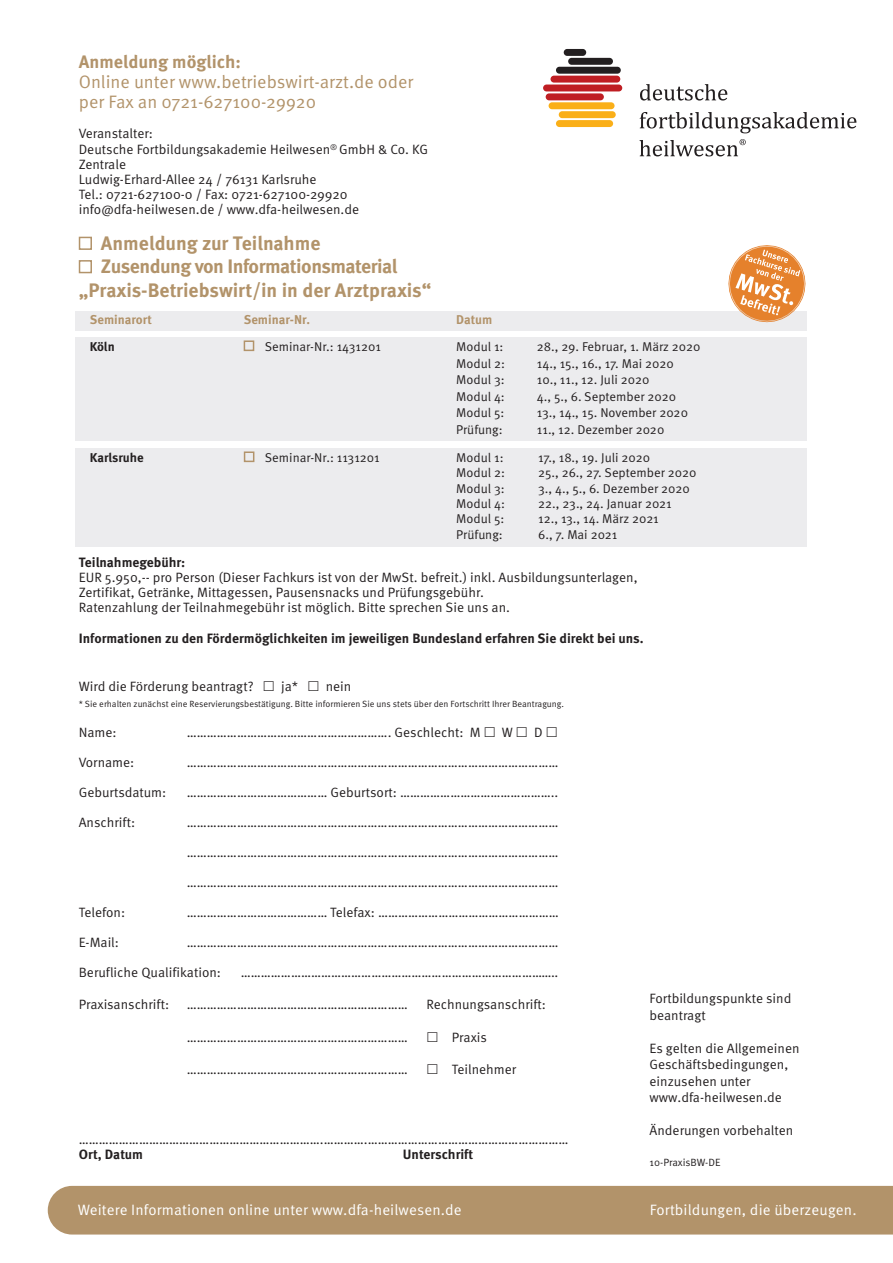
<style>
.page{position:relative;width:893px;height:1263px;background:#fff}
.page>*{position:absolute;margin:0;border:0;box-sizing:border-box;transform-origin:0 0}
.t1{font:700 19.5px "Meta OT";letter-spacing:-.01em;color:#b2936a}
.t2{font:18px/20.1px "Meta OT Norm";color:#b2936a}
.t3{font:700 18px "Meta OT";color:#b2936a}
.t4{font:15px "Meta OT Norm";letter-spacing:.01em;color:#fff}
.t5{font:13.5px/15.3px "Meta OT Norm";color:#231f20}
.t6{font:700 13.5px "Meta OT";color:#231f20}
.t7{font:12.75px "Meta OT Norm";color:#231f20}
.t8{font:700 12.75px "Meta OT";color:#b2936a}
.t9{font:700 12.75px "Meta OT";letter-spacing:-.005em;color:#231f20}
.t10{font:10.5px "Meta OT Norm";color:#231f20}
.t11{font:9px "Meta OT Norm";color:#231f20}
</style>
<div class="page">
<div style="left:79px;top:237px;width:13px;height:13px;border:2px solid #b2936a"></div>
<div style="left:79px;top:260px;width:13px;height:13px;border:2px solid #b2936a"></div>
<div style="left:48px;top:1186px;width:845px;height:48px;background:#b2936a"></div>
<div style="left:76px;top:337px;width:731px;height:104px;background:#ececee"></div>
<div style="left:76px;top:311px;width:731px;height:20px;background:#ececee"></div>
<div style="left:76px;top:447px;width:731px;height:99px;background:#ececee"></div>
<div style="left:244px;top:451px;width:10px;height:11px;border:2px solid #b2936a"></div>
<div style="left:244px;top:340px;width:10px;height:11px;border:2px solid #b2936a"></div>
<svg style="left:640px;top:84px;width:87px;height:17px"></svg>
<svg style="left:640px;top:112px;width:216px;height:21px"></svg>
<svg style="left:639px;top:139px;width:107px;height:17px"></svg>
<div style="left:564px;top:49px;width:22px;height:7px;background:#231f20;border-radius:3px"></div>
<div style="left:568px;top:58px;width:45px;height:7px;background:#231f20;border-radius:3px"></div>
<div style="left:556px;top:67px;width:65px;height:7px;background:#231f20;border-radius:3px"></div>
<div style="left:550px;top:76px;width:70px;height:7px;background:#bf1e23;border-radius:3px"></div>
<div style="left:543px;top:85px;width:79px;height:6px;background:#bf1e23;border-radius:3px"></div>
<div style="left:546px;top:93px;width:58px;height:7px;background:#bf1e23;border-radius:3px"></div>
<div style="left:549px;top:102px;width:66px;height:7px;background:#faaf18;border-radius:3px"></div>
<div style="left:559px;top:111px;width:57px;height:7px;background:#faaf18;border-radius:3px"></div>
<div style="left:556px;top:120px;width:57px;height:7px;background:#faaf18;border-radius:3px"></div>
<svg style="left:728px;top:245px;width:78px;height:78px"></svg>
<h2 class="t3" style="left:79px;top:55px;width:164px">Anmeldung möglich:</h2>
<h2 class="t2" style="left:79px;top:73px;width:336px">Online unter www.betriebswirt-arzt.de oder per Fax an 0721-627100-29920</h2>
<p class="t5" style="left:79px;top:127px;width:351px">Veranstalter:<br>Deutsche Fortbildungsakademie Heilwesen<sup>®</sup> GmbH &amp; Co. KG Zentrale<br>Ludwig-Erhard-Allee 24 / 76131 Karlsruhe<br>Tel.: 0721-627100-0 / Fax: 0721-627100-29920 info@dfa-heilwesen.de / www.dfa-heilwesen.de</p>
<h1 class="t1" style="left:101px;top:236px;width:221px">Anmeldung zur Teilnahme</h1>
<h1 class="t1" style="left:101px;top:259px;width:298px">Zusendung von Informationsmaterial</h1>
<h1 class="t1" style="left:79px;top:282px;width:354px">„Praxis-Betriebswirt/in in der Arztpraxis“</h1>
<p class="t8" style="left:90px;top:315px;width:64px">Seminarort</p>
<p class="t8" style="left:244px;top:315px;width:68px">Seminar-Nr.</p>
<p class="t8" style="left:456px;top:315px;width:38px">Datum</p>
<p class="t9" style="left:90px;top:342px;width:27px">Köln</p>
<p class="t7" style="left:265px;top:342px;width:118px">Seminar-Nr.: 1431201</p>
<p class="t7" style="left:456px;top:342px;width:49px">Modul 1:</p>
<p class="t7" style="left:537px;top:342px;width:165px">28., 29. Februar, 1. März 2020</p>
<p class="t7" style="left:456px;top:358px;width:50px">Modul 2:</p>
<p class="t7" style="left:537px;top:358px;width:138px">14., 15., 16., 17. Mai 2020</p>
<p class="t7" style="left:456px;top:375px;width:50px">Modul 3:</p>
<p class="t7" style="left:537px;top:375px;width:114px">10., 11., 12. Juli 2020</p>
<p class="t7" style="left:456px;top:391px;width:50px">Modul 4:</p>
<p class="t7" style="left:537px;top:391px;width:141px">4., 5., 6. September 2020</p>
<p class="t7" style="left:456px;top:408px;width:50px">Modul 5:</p>
<p class="t7" style="left:537px;top:408px;width:153px">13., 14., 15. November 2020</p>
<p class="t7" style="left:456px;top:424px;width:48px">Prüfung:</p>
<p class="t7" style="left:537px;top:424px;width:129px">11., 12. Dezember 2020</p>
<p class="t9" style="left:90px;top:453px;width:55px">Karlsruhe</p>
<p class="t7" style="left:265px;top:453px;width:116px">Seminar-Nr.: 1131201</p>
<p class="t7" style="left:456px;top:453px;width:49px">Modul 1:</p>
<p class="t7" style="left:538px;top:453px;width:114px">17., 18., 19. Juli 2020</p>
<p class="t7" style="left:456px;top:468px;width:50px">Modul 2:</p>
<p class="t7" style="left:538px;top:468px;width:160px">25., 26., 27. September 2020</p>
<p class="t7" style="left:456px;top:483px;width:50px">Modul 3:</p>
<p class="t7" style="left:538px;top:483px;width:153px">3., 4., 5., 6. Dezember 2020</p>
<p class="t7" style="left:456px;top:499px;width:50px">Modul 4:</p>
<p class="t7" style="left:538px;top:499px;width:135px">22., 23., 24. Januar 2021</p>
<p class="t7" style="left:456px;top:514px;width:50px">Modul 5:</p>
<p class="t7" style="left:538px;top:514px;width:122px">12., 13., 14. März 2021</p>
<p class="t7" style="left:456px;top:529px;width:48px">Prüfung:</p>
<p class="t7" style="left:538px;top:529px;width:81px">6., 7. Mai 2021</p>
<p class="t6" style="left:79px;top:557px;width:108px">Teilnahmegebühr:</p>
<p class="t5" style="left:79px;top:571px;width:560px">EUR 5.950,-- pro Person (Dieser Fachkurs ist von der MwSt. befreit.) inkl. Ausbildungsunterlagen,<br>Zertifikat, Getränke, Mittagessen, Pausensnacks und Prüfungsgebühr.<br>Ratenzahlung der Teilnahmegebühr ist möglich. Bitte sprechen Sie uns an.</p>
<p class="t6" style="left:79px;top:633px;width:566px">Informationen zu den Fördermöglichkeiten im jeweiligen Bundesland erfahren Sie direkt bei uns.</p>
<p class="t5" style="left:79px;top:679px;width:176px">Wird die Förderung beantragt?</p>
<p class="t5" style="left:281px;top:679px;width:19px">ja*</p>
<p class="t5" style="left:326px;top:679px;width:27px">nein</p>
<p class="t11" style="left:79px;top:700px;width:487px">* Sie erhalten zunächst eine Reservierungsbestätigung. Bitte informieren Sie uns stets über den Fortschritt Ihrer Beantragung.</p>
<p class="t5" style="left:79px;top:725px;width:39px">Name:</p>
<p class="t5" style="left:187px;top:725px;width:295px">……………………………………………………. Geschlecht: M</p>
<p class="t5" style="left:502px;top:725px;width:13px">W</p>
<p class="t5" style="left:534px;top:725px;width:10px">D</p>
<p class="t5" style="left:79px;top:755px;width:57px">Vorname:</p>
<p class="t5" style="left:187px;top:755px;width:373px">…………………………………………………………………………………………………</p>
<p class="t5" style="left:79px;top:785px;width:89px">Geburtsdatum:</p>
<p class="t5" style="left:187px;top:785px;width:373px">…………………………………… Geburtsort: ………………………………………..</p>
<p class="t5" style="left:79px;top:815px;width:58px">Anschrift:</p>
<p class="t5" style="left:187px;top:815px;width:373px">…………………………………………………………………………………………………</p>
<p class="t5" style="left:187px;top:845px;width:373px">…………………………………………………………………………………………………</p>
<p class="t5" style="left:187px;top:875px;width:373px">…………………………………………………………………………………………………</p>
<p class="t5" style="left:79px;top:905px;width:48px">Telefon:</p>
<p class="t5" style="left:187px;top:905px;width:374px">…………………………………… Telefax: ………………………………………………</p>
<p class="t5" style="left:79px;top:935px;width:42px">E-Mail:</p>
<p class="t5" style="left:187px;top:935px;width:373px">…………………………………………………………………………………………………</p>
<p class="t5" style="left:79px;top:965px;width:144px">Berufliche Qualifikation:</p>
<p class="t5" style="left:241px;top:965px;width:319px">…………………………………………………………………………………..</p>
<p class="t5" style="left:79px;top:998px;width:92px">Praxisanschrift:</p>
<p class="t5" style="left:187px;top:998px;width:222px">…………………………………………………………</p>
<p class="t5" style="left:426px;top:998px;width:121px">Rechnungsanschrift:</p>
<p class="t5" style="left:187px;top:1030px;width:222px">…………………………………………………………</p>
<p class="t5" style="left:452px;top:1030px;width:36px">Praxis</p>
<p class="t5" style="left:187px;top:1063px;width:222px">…………………………………………………………</p>
<p class="t5" style="left:452px;top:1063px;width:66px">Teilnehmer</p>
<p class="t5" style="left:649px;top:991px;width:143px;line-height:16.5px">Fortbildungspunkte sind beantragt</p>
<p class="t5" style="left:649px;top:1041px;width:152px;line-height:16.5px">Es gelten die Allgemeinen<br>Geschäftsbedingungen, einzusehen unter www.dfa-heilwesen.de</p>
<p class="t5" style="left:649px;top:1124px;width:145px">Änderungen vorbehalten</p>
<p class="t10" style="left:650px;top:1158px;width:73px">10-PraxisBW-DE</p>
<p class="t5" style="left:79px;top:1132px;width:491px">……………………………………………………………….………….……………………………………………………</p>
<p class="t6" style="left:79px;top:1148px;width:66px">Ort, Datum</p>
<p class="t6" style="left:403px;top:1148px;width:72px">Unterschrift</p>
<p class="t4" style="left:78px;top:1204px;width:386px">Weitere Informationen online unter www.dfa-heilwesen.de</p>
<p class="t4" style="left:650px;top:1204px;width:208px">Fortbildungen, die überzeugen.</p>
</div>
